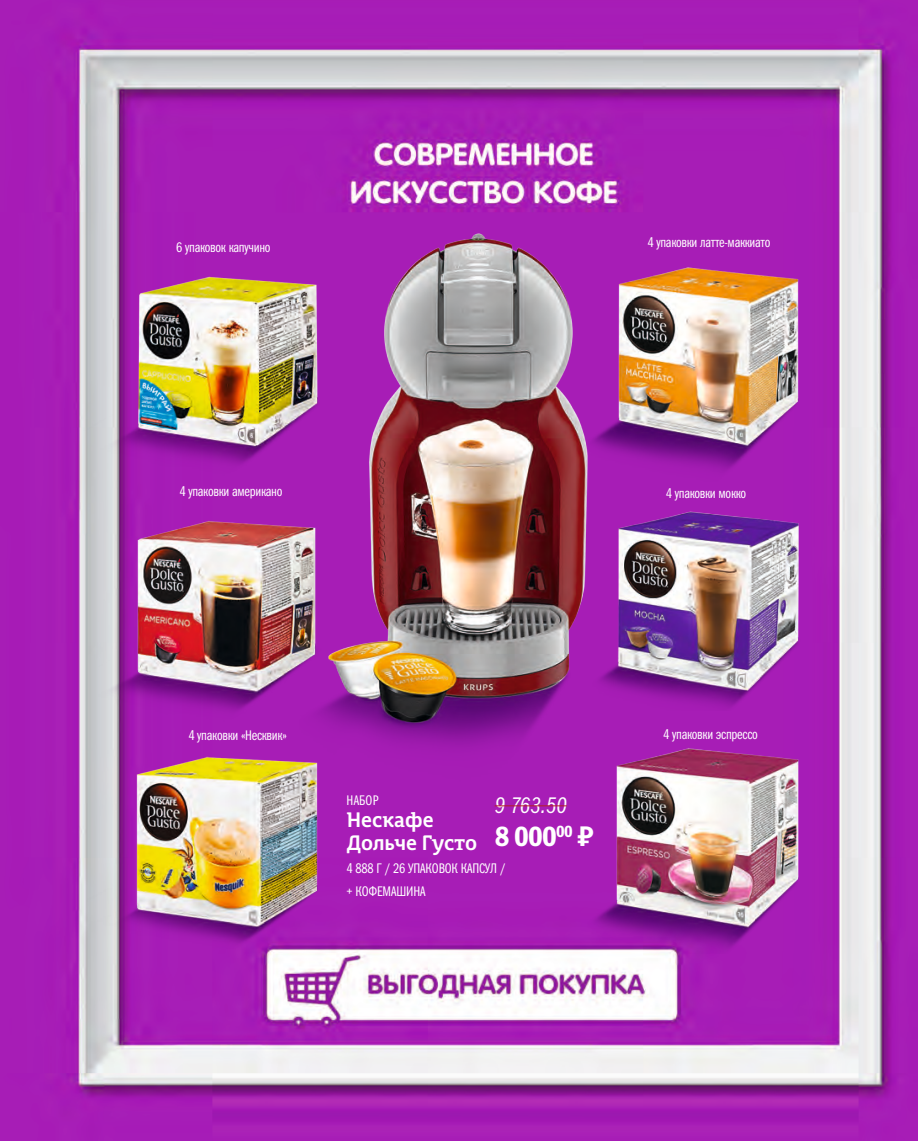
<style>
.page{position:relative;width:918px;height:1141px;background:#fff}
.page>*{position:absolute;margin:0;border:0;box-sizing:border-box;transform-origin:0 0}
.t1{font:28px "Franklin Gothic Demi Cond C";color:#fff}
.t2{font:700 22.75px "Mir";color:#fff}
.t3{font:italic 22.75px "Franklin Gothic Book Cmp C";color:#fff}
.t4{font:14px/22.8px "Franklin Gothic Book Cmp ITC";letter-spacing:-.02em;color:#fff}
.s1{font-family:"PT Rouble Sans"}
</style>
<div class="page">
<img style="left:0;top:0;width:918px;height:1141px">
<hr style="left:495px;top:805px;width:72px;height:1px;background:#b62024">
<img style="left:300px;top:224px;width:307px;height:561px">
<img style="left:592px;top:503px;width:213px;height:208px">
<img style="left:584px;top:261px;width:220px;height:224px">
<img style="left:582px;top:745px;width:221px;height:209px">
<img style="left:83px;top:270px;width:239px;height:207px">
<img style="left:98px;top:513px;width:238px;height:212px">
<img style="left:87px;top:742px;width:245px;height:239px">
<p class="t4" style="left:176px;top:236px;width:96px">6 упаковок капучино</p>
<p class="t4" style="left:647px;top:231px;width:124px">4 упаковки латте-маккиато</p>
<p class="t4" style="left:179px;top:480px;width:104px">4 упаковки американо</p>
<p class="t4" style="left:666px;top:482px;width:82px">4 упаковки мокко</p>
<p class="t4" style="left:188px;top:724px;width:100px">4 упаковки «Несквик»</p>
<p class="t4" style="left:347px;top:789px;width:33px">НАБОР</p>
<p class="t2" style="left:346px;top:807px;width:88px">Нескафе</p>
<p class="t2" style="left:346px;top:830px;width:132px">Дольче Густо</p>
<p class="t4" style="left:346px;top:857px;width:161px">4 888 Г / 26 УПАКОВОК КАПСУЛ / + КОФЕМАШИНА</p>
<p class="t3" style="left:495px;top:793px;width:74px">9 763.50</p>
<p class="t1" style="left:495px;top:821px;width:101px">8 000<sup>00</sup> <span class="s1">Й</span></p>
<p class="t4" style="left:663px;top:723px;width:96px">4 упаковки эспрессо</p>
</div>
